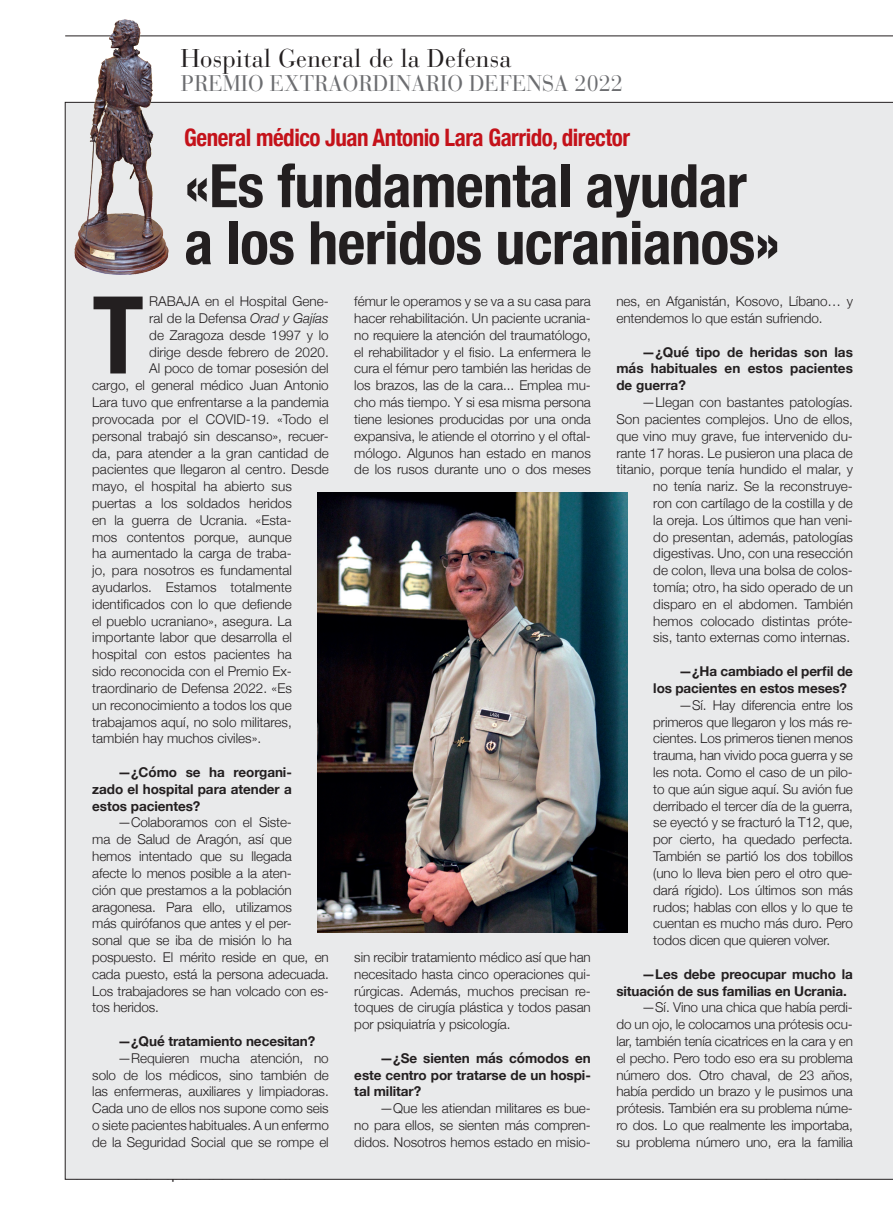
<style>
.page{position:relative;width:893px;height:1217px;background:#fff}
.page>*{position:absolute;margin:0;border:0;box-sizing:border-box;transform-origin:0 0}
.Coro-Texto{font:700 condensed 107.55px "Helvetica Neue";color:#231f20}
.Título_B{font:700 condensed 60px/57px "Helvetica Neue";letter-spacing:-.01em;color:#231f20}
.Título_B-2{font:25.5px "Bauer Bodoni";letter-spacing:.01em;color:#231f20;scale:.96 1}
.Título_B-3{font:700 condensed 24px "Helvetica Neue";letter-spacing:-.02em;color:#c4121a;scale:.96 1}
.Título_B-4{font:22.5px "Bauer Bodoni";color:#6c6d70;scale:.96 1}
.Coro-Texto-2{font:300 13.5px/16.8px "Helvetica Neue";color:#231f20;text-align:justify}
.Coro-Texto-3{font:700 13.5px/16.8px "Helvetica Neue";letter-spacing:-.005em;color:#231f20;text-align:justify}
.s1{font-style:italic}
</style>
<div class="page">
<div style="left:65px;top:102px;width:828px;height:1077px;background:#e9eaeb"></div>
<hr style="left:65px;top:36px;width:828px;height:1px;background:#231f20">
<img style="left:72px;top:19px;width:97px;height:255px">
<img style="left:317px;top:492px;width:311px;height:440px">
<p class="Título_B-2" style="left:181px;top:43px;width:346px">Hospital General de la Defensa</p>
<p class="Título_B-4" style="left:181px;top:70px;width:462px">PREMIO EXTRAORDINARIO DEFENSA 2022</p>
<p class="Título_B-3" style="left:184px;top:118px;width:466px">General médico Juan Antonio Lara Garrido, director</p>
<p class="Título_B" style="left:184px;top:153px;width:597px">«Es fundamental ayudar a los heridos ucranianos»</p>
<p class="Coro-Texto" style="left:92px;top:246px;width:53px">T</p>
<p class="Coro-Texto-2" style="left:149px;top:292px;width:181px">RABAJA en el Hospital Gene-</p>
<p class="Coro-Texto-2" style="left:149px;top:309px;width:181px">ral de la Defensa <span class="s1">Orad y Gajías</span></p>
<p class="Coro-Texto-2" style="left:149px;top:325px;width:181px">de Zaragoza desde 1997 y lo</p>
<p class="Coro-Texto-2" style="left:149px;top:342px;width:181px">dirige desde febrero de 2020.</p>
<p class="Coro-Texto-2" style="left:149px;top:359px;width:181px">Al poco de tomar posesión del</p>
<p class="Coro-Texto-2" style="left:92px;top:376px;width:238px">cargo, el general médico Juan Antonio</p>
<p class="Coro-Texto-2" style="left:92px;top:393px;width:238px">Lara tuvo que enfrentarse a la pandemia</p>
<p class="Coro-Texto-2" style="left:92px;top:409px;width:238px">provocada por el COVID-19. «Todo el</p>
<p class="Coro-Texto-2" style="left:92px;top:426px;width:238px">personal trabajó sin descanso», recuer-</p>
<p class="Coro-Texto-2" style="left:92px;top:443px;width:238px">da, para atender a la gran cantidad de</p>
<p class="Coro-Texto-2" style="left:92px;top:460px;width:238px">pacientes que llegaron al centro. Desde</p>
<p class="Coro-Texto-2" style="left:92px;top:477px;width:201px">mayo, el hospital ha abierto sus</p>
<p class="Coro-Texto-2" style="left:92px;top:493px;width:201px">puertas a los soldados heridos</p>
<p class="Coro-Texto-2" style="left:92px;top:510px;width:201px">en la guerra de Ucrania. «Esta-</p>
<p class="Coro-Texto-2" style="left:92px;top:527px;width:201px">mos contentos porque, aunque</p>
<p class="Coro-Texto-2" style="left:92px;top:544px;width:201px">ha aumentado la carga de traba-</p>
<p class="Coro-Texto-2" style="left:92px;top:561px;width:201px">jo, para nosotros es fundamental</p>
<p class="Coro-Texto-2" style="left:92px;top:577px;width:201px">ayudarlos. Estamos totalmente</p>
<p class="Coro-Texto-2" style="left:92px;top:594px;width:201px">identificados con lo que defiende</p>
<p class="Coro-Texto-2" style="left:92px;top:611px;width:201px">el pueblo ucraniano», asegura. La</p>
<p class="Coro-Texto-2" style="left:92px;top:628px;width:201px">importante labor que desarrolla el</p>
<p class="Coro-Texto-2" style="left:92px;top:645px;width:201px">hospital con estos pacientes ha</p>
<p class="Coro-Texto-2" style="left:92px;top:661px;width:201px">sido reconocida con el Premio Ex-</p>
<p class="Coro-Texto-2" style="left:92px;top:678px;width:201px">traordinario de Defensa 2022. «Es</p>
<p class="Coro-Texto-2" style="left:92px;top:695px;width:201px">un reconocimiento a todos los que</p>
<p class="Coro-Texto-2" style="left:92px;top:712px;width:201px">trabajamos aquí, no solo militares,</p>
<p class="Coro-Texto-2" style="left:92px;top:729px;width:171px">también hay muchos civiles».</p>
<p class="Coro-Texto-3" style="left:92px;top:764px;width:201px;text-indent:26px">—¿Cómo se ha reorgani&shy;zado el hospital para atender a estos pacientes?</p>
<p class="Coro-Texto-2" style="left:92px;top:813px;width:238px;text-align:left;text-indent:26px">—Colaboramos con el Siste-<br>ma de Salud de Aragón, así que hemos intentado que su llegada afecte lo menos posible a la aten-<br>ción que prestamos a la población aragonesa. Para ello, utilizamos<br>más quirófanos que antes y el per-<br>sonal que se iba de misión lo ha pospuesto. El mérito reside en que, en cada puesto, está la persona adecuada.<br>Los trabajadores se han volcado con es&shy;tos heridos.</p>
<p class="Coro-Texto-3" style="left:118px;top:1032px;width:199px">—¿Qué tratamiento necesitan?</p>
<p class="Coro-Texto-2" style="left:92px;top:1048px;width:238px;text-indent:26px">—Requieren mucha atención, no solo de los médicos, sino también de las enfermeras, auxiliares y limpiadoras.<br>Cada uno de ellos nos supone como seis o siete pacientes habituales. A un enfermo de la Seguridad Social que se rompe el</p>
<p class="Coro-Texto-2" style="left:354px;top:292px;width:238px">fémur le operamos y se va a su casa para hacer rehabilitación. Un paciente ucrania&shy;no requiere la atención del traumatólogo, el rehabilitador y el fisio. La enfermera le cura el fémur pero también las heridas de los brazos, las de la cara... Emplea mu&shy;cho más tiempo. Y si esa misma persona tiene lesiones producidas por una onda expansiva, le atiende el otorrino y el oftal&shy;mólogo. Algunos han estado en manos de los rusos durante uno o dos meses</p>
<p class="Coro-Texto-2" style="left:354px;top:947px;width:238px">sin recibir tratamiento médico así que han necesitado hasta cinco operaciones qui&shy;rúrgicas. Además, muchos precisan re&shy;toques de cirugía plástica y todos pasan por psiquiatría y psicología.</p>
<p class="Coro-Texto-3" style="left:354px;top:1049px;width:238px;text-indent:26px">—¿Se sienten más cómodos en este centro por tratarse de un hospi&shy;tal militar?</p>
<p class="Coro-Texto-2" style="left:354px;top:1098px;width:238px;text-indent:26px">—Que les atiendan militares es bue&shy;no para ellos, se sienten más compren&shy;didos. Nosotros hemos estado en misio-</p>
<p class="Coro-Texto-2" style="left:616px;top:292px;width:238px">nes, en Afganistán, Kosovo, Líbano… y entendemos lo que están sufriendo.</p>
<p class="Coro-Texto-3" style="left:616px;top:344px;width:238px;text-indent:26px">—¿Qué tipo de heridas son las más habituales en estos pacientes de guerra?</p>
<p class="Coro-Texto-2" style="left:616px;top:393px;width:238px;text-align:right">—Llegan con bastantes patologías.<br>Son pacientes complejos. Uno de ellos, que vino muy grave, fue intervenido du&shy;rante 17 horas. Le pusieron una placa de titanio, porque tenía hundido el malar, y no tenía nariz. Se la reconstruye-<br>ron con cartílago de la costilla y de<br>la oreja. Los últimos que han veni-<br>do presentan, además, patologías digestivas. Uno, con una resección<br>de colon, lleva una bolsa de colos&shy;tomía; otro, ha sido operado de un disparo en el abdomen. También hemos colocado distintas próte-<br>sis, tanto externas como internas.</p>
<p class="Coro-Texto-3" style="left:653px;top:663px;width:201px;text-indent:26px">—¿Ha cambiado el perfil de los pacientes en estos meses?</p>
<p class="Coro-Texto-2" style="left:653px;top:695px;width:201px;text-indent:26px">—Sí. Hay diferencia entre los primeros que llegaron y los más re&shy;cientes. Los primeros tienen menos trauma, han vivido poca guerra y se les nota. Como el caso de un pilo&shy;to que aún sigue aquí. Su avión fue derribado el tercer día de la guerra, se eyectó y se fracturó la T12, que, por cierto, ha quedado perfecta.<br>También se partió los dos tobillos (uno lo lleva bien pero el otro que&shy;dará rígido). Los últimos son más rudos; hablas con ellos y lo que te cuentan es mucho más duro. Pero todos dicen que quieren volver.</p>
<p class="Coro-Texto-3" style="left:616px;top:965px;width:238px;text-indent:26px">—Les debe preocupar mucho la situación de sus familias en Ucrania.</p>
<p class="Coro-Texto-2" style="left:616px;top:997px;width:238px;text-indent:26px">—Sí. Vino una chica que había perdi&shy;do un ojo, le colocamos una prótesis ocu&shy;lar, también tenía cicatrices en la cara y en el pecho. Pero todo eso era su problema número dos. Otro chaval, de 23 años, había perdido un brazo y le pusimos una prótesis. También era su problema núme&shy;ro dos. Lo que realmente les importaba, su problema número uno, era la familia</p>
</div>
